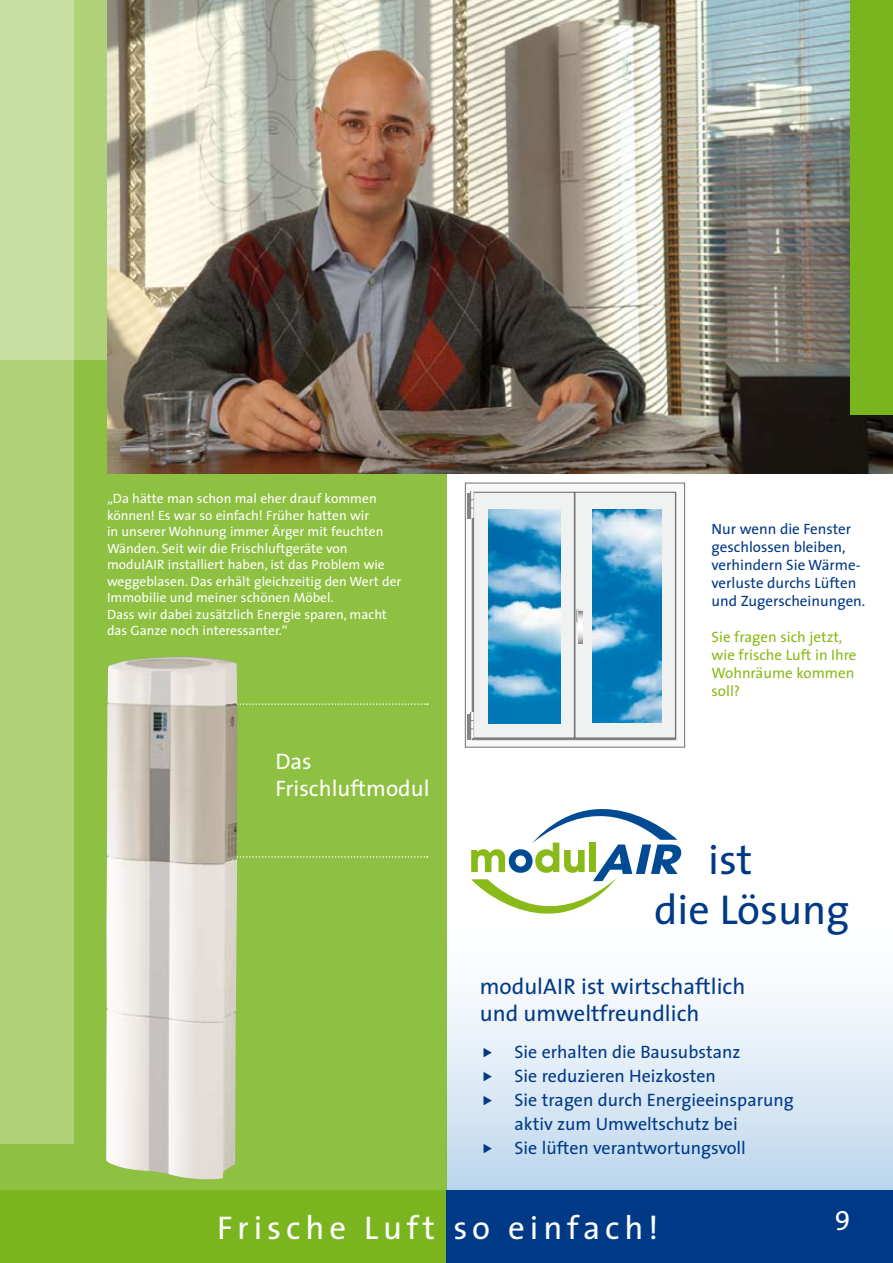
<style>
.page{position:relative;width:893px;height:1263px;background:#fff}
.page>*{position:absolute;margin:0;border:0;box-sizing:border-box;transform-origin:0 0}
.t1{font:42px/50.4px "The Sans";color:#003986}
.t2{font:33px "The Sans";letter-spacing:.15em;color:#fff}
.t3{font:22.5px/27px "The Sans";color:#003986}
.t4{font:22.5px/27px "The Sans";color:#fff}
.t5{font:18px/24px "The Sans";color:#003986}
.t6{font:15px/18px "The Sans";color:#003986}
.t7{font:15px/18px "The Sans";color:#89ba16}
.t8{font:13.5px/16.5px "The Sans";color:#fff}
</style>
<div class="page">
<svg style="left:446px;top:531px;width:447px;height:660px"></svg>
<div style="left:0;top:0;width:446px;height:1263px;background:#8ec041"></div>
<div style="left:0;top:0;width:74px;height:1144px;background:#afd279"></div>
<div style="left:0;top:1191px;width:446px;height:72px;background:#7ab51f"></div>
<div style="left:446px;top:1191px;width:447px;height:72px;background:#003986"></div>
<svg style="left:239px;top:703px;width:189px;height:2px"></svg>
<svg style="left:239px;top:856px;width:189px;height:2px"></svg>
<svg style="left:0;top:0;width:108px;height:359px;background:#c0db96"></svg>
<img style="left:108px;top:0;width:785px;height:474px">
<div style="left:850px;top:0;width:43px;height:415px;background:#7ab51f"></div>
<svg style="left:471px;top:809px;width:210px;height:112px"></svg>
<img style="left:106px;top:657px;width:132px;height:522px">
<svg style="left:465px;top:483px;width:220px;height:265px"></svg>
<hr style="left:467px;top:493px;width:4px;height:26px;background:#848587">
<hr style="left:467px;top:714px;width:4px;height:25px;background:#848587">
<svg style="left:470px;top:491px;width:206px;height:248px"></svg>
<svg style="left:576px;top:609px;width:5px;height:13px"></svg>
<hr style="left:577px;top:609px;width:4px;height:13px;background:#dadada">
<svg style="left:578px;top:611px;width:4px;height:32px"></svg>
<img style="left:488px;top:509px;width:73px;height:214px">
<img style="left:593px;top:509px;width:69px;height:213px">
<svg style="left:484px;top:1048px;width:25px;height:11px"></svg>
<svg style="left:484px;top:1072px;width:25px;height:11px"></svg>
<svg style="left:484px;top:1096px;width:25px;height:11px"></svg>
<svg style="left:484px;top:1144px;width:25px;height:11px"></svg>
<p class="t8" style="left:107px;top:490px;width:296px">„Da hätte man schon mal eher drauf kommen können! Es war so einfach! Früher hatten wir<br>in unserer Wohnung immer Ärger mit feuchten Wänden. Seit wir die Frischluftgeräte von modulAIR installiert haben, ist das Problem wie weggeblasen. Das erhält gleichzeitig den Wert der Immobilie und meiner schönen Möbel.<br>Dass wir dabei zusätzlich Energie sparen, macht das Ganze noch interessanter.“</p>
<h3 class="t4" style="left:275px;top:747px;width:156px">Das<br>Frischluftmodul</h3>
<p class="t6" style="left:711px;top:519px;width:155px">Nur wenn die Fenster geschlossen bleiben, ver-hindern Sie Wärme&shy;verluste durchs Lüften und Zugerscheinungen.</p>
<p class="t7" style="left:711px;top:627px;width:147px">Sie fragen sich jetzt, wie frische Luft in Ihre<br>Wohnräume kommen soll?</p>
<h1 class="t1" style="left:654px;top:833px;width:197px;text-indent:54px">ist<br>die Lösung</h1>
<h3 class="t3" style="left:480px;top:973px;width:267px">modulAIR ist wirtschaftlich und umweltfreundlich</h3>
<h3 class="t5" style="left:514px;top:1039px;width:281px">Sie erhalten die Bausubstanz<br>Sie reduzieren Heizkosten<br>Sie tragen durch Energieeinsparung aktiv zum Umweltschutz bei<br>Sie lüften verantwortungsvoll</h3>
<h2 class="t2" style="left:217px;top:1200px;width:443px">Frische Luft so einfach!</h2>
</div>
